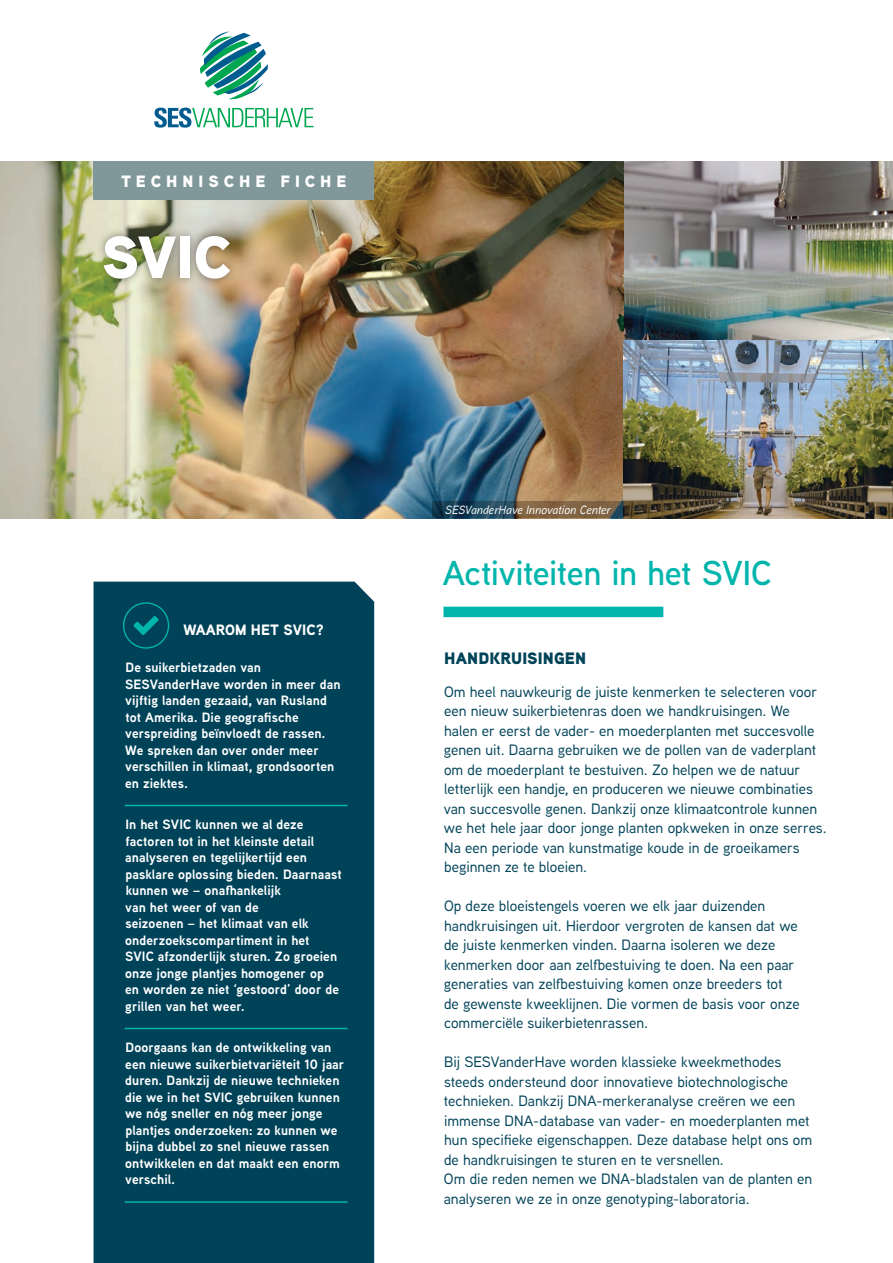
<style>
.page{position:relative;width:893px;height:1263px;background:#fff}
.page>*{position:absolute;margin:0;border:0;box-sizing:border-box;transform-origin:0 0}
.t1{font:900 59.55px "Aaux Next";color:#fff}
.t2{font:600 34.5px "Aaux Next";letter-spacing:-.015em;color:#00b5ac}
.t3{font:900 16.5px "Aaux Next";letter-spacing:.005em;color:#004359}
.t4{font:900 16.35px "Aaux Next";letter-spacing:.3em;color:#fff}
.t5{font:500 15px/19.5px "Aaux Next";color:#004359}
.t6{font:900 15px "Aaux Pro";color:#fff}
.t7{font:700 13.5px/16.5px "Aaux Next";letter-spacing:.005em;color:#fff}
.t8{font:italic 500 12px "Aaux Next";letter-spacing:.01em;color:#fff}
</style>
<div class="page">
<svg style="left:200px;top:32px;width:68px;height:68px"></svg>
<svg style="left:154px;top:108px;width:159px;height:20px"></svg>
<img style="left:0;top:162px;width:893px;height:356px">
<div style="left:94px;top:582px;width:280px;height:681px;background:#004359"></div>
<div style="left:96px;top:227px;width:142px;height:61px;background:#231f20;opacity:.5"></div>
<div style="left:443px;top:607px;width:220px;height:10px;background:#00b5ac"></div>
<svg style="left:432px;top:501px;width:192px;height:17px;background:#4f524c"></svg>
<hr style="left:125px;top:805px;width:222px;height:1px;background:#00b5ac">
<hr style="left:125px;top:1028px;width:222px;height:1px;background:#00b5ac">
<hr style="left:125px;top:1201px;width:222px;height:2px;background:#00b5ac">
<div style="left:94px;top:162px;width:280px;height:38px;background:#81989a"></div>
<div style="left:123px;top:602px;width:46px;height:47px;border:1px solid #00b5ac;border-radius:50%"></div>
<svg style="left:134px;top:616px;width:25px;height:19px"></svg>
<p class="t4" style="left:121px;top:170px;width:227px">TECHNISCHE FICHE</p>
<h1 class="t1" style="left:101px;top:214px;width:131px">SVIC</h1>
<p class="t6" style="left:183px;top:620px;width:142px">WAAROM HET SVIC?</p>
<p class="t7" style="left:125px;top:659px;width:217px">De suikerbietzaden van<br>SESVanderHave worden in meer dan vijftig landen gezaaid, van Rusland tot Amerika. Die geografische verspreiding beïnvloedt de rassen.<br>We spreken dan over onder meer verschillen in klimaat, grondsoorten en ziektes.</p>
<p class="t7" style="left:125px;top:816px;width:218px">In het SVIC kunnen we al deze factoren tot in het kleinste detail analyseren en tegelijkertijd een pasklare oplossing bieden. Daarnaast kunnen we – onafhankelijk<br>van het weer of van de<br>seizoenen – het klimaat van elk onderzoekscompartiment in het<br>SVIC afzonderlijk sturen. Zo groeien onze jonge plantjes homogener op<br>en worden ze niet ‘gestoord’ door de grillen van het weer.</p>
<p class="t7" style="left:125px;top:1039px;width:221px">Doorgaans kan de ontwikkeling van een nieuwe suikerbietvariëteit 10 jaar duren. Dankzij de nieuwe technieken die we in het SVIC gebruiken kunnen we nóg sneller en nóg meer jonge plantjes onderzoeken: zo kunnen we bijna dubbel zo snel nieuwe rassen ontwikkelen en dat maakt een enorm verschil.</p>
<p class="t8" style="left:445px;top:502px;width:167px">SESVanderHave Innovation Center</p>
<h2 class="t2" style="left:443px;top:549px;width:330px">Activiteiten in het SVIC</h2>
<p class="t3" style="left:444px;top:647px;width:144px">HANDKRUISINGEN</p>
<p class="t5" style="left:444px;top:681px;width:384px">Om heel nauwkeurig de juiste kenmerken te selecteren voor een nieuw suikerbietenras doen we handkruisingen. We<br>halen er eerst de vader- en moederplanten met succesvolle genen uit. Daarna gebruiken we de pollen van de vaderplant om de moederplant te bestuiven. Zo helpen we de natuur letterlijk een handje, en produceren we nieuwe combinaties van succesvolle genen. Dankzij onze klimaatcontrole kunnen we het hele jaar door jonge planten opkweken in onze serres.<br>Na een periode van kunstmatige koude in de groeikamers beginnen ze te bloeien.</p>
<p class="t5" style="left:444px;top:896px;width:357px">Op deze bloeistengels voeren we elk jaar duizenden handkruisingen uit. Hierdoor vergroten de kansen dat we de juiste kenmerken vinden. Daarna isoleren we deze kenmerken door aan zelfbestuiving te doen. Na een paar generaties van zelfbestuiving komen onze breeders tot de gewenste kweeklijnen. Die vormen de basis voor onze commerciële suikerbietenrassen.</p>
<p class="t5" style="left:444px;top:1052px;width:370px">Bij SESVanderHave worden klassieke kweekmethodes steeds ondersteund door innovatieve biotechnologische technieken. Dankzij DNA-merkeranalyse creëren we een immense DNA-database van vader- en moederplanten met hun specifieke eigenschappen. Deze database helpt ons om de handkruisingen te sturen en te versnellen.<br>Om die reden nemen we DNA-bladstalen van de planten en analyseren we ze in onze genotyping-laboratoria.</p>
</div>
